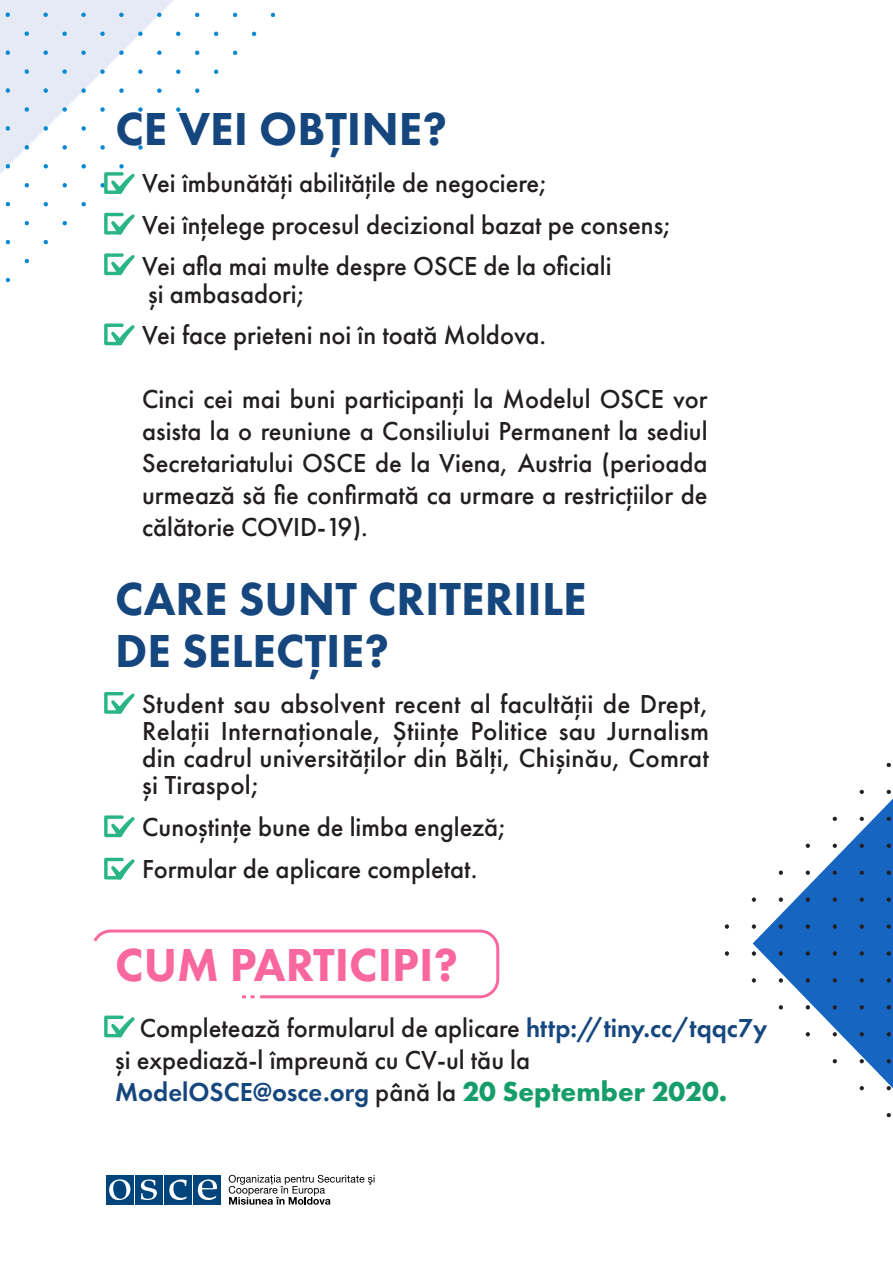
<style>
.page{position:relative;width:893px;height:1263px;background:#fff}
.page>*{position:absolute;margin:0;border:0;box-sizing:border-box;transform-origin:0 0}
.t1{font:800 48px/51.8px "Futura PT";color:#15477e}
.t2{font:800 48px "Futura PT";color:#f9679f}
.t3{font:500 27px/32px "Futura PT";color:#231f20}
.s1{font-weight:600;color:#15477e}
.s2{font-weight:700;font-size:28.5px;color:#169e6a}
</style>
<div class="page">
<svg style="left:886px;top:763px;width:5px;height:4px"></svg>
<svg style="left:752px;top:790px;width:141px;height:328px"></svg>
<svg style="left:725px;top:924px;width:4px;height:32px"></svg>
<svg style="left:0;top:0;width:200px;height:207px"></svg>
<svg style="left:104px;top:213px;width:31px;height:22px"></svg>
<svg style="left:104px;top:253px;width:31px;height:23px"></svg>
<svg style="left:104px;top:323px;width:31px;height:23px"></svg>
<svg style="left:104px;top:692px;width:31px;height:22px"></svg>
<svg style="left:104px;top:1015px;width:31px;height:23px"></svg>
<svg style="left:104px;top:815px;width:31px;height:22px"></svg>
<svg style="left:104px;top:858px;width:31px;height:22px"></svg>
<svg style="left:93px;top:929px;width:407px;height:70px"></svg>
<svg style="left:229px;top:1175px;width:146px;height:30px"></svg>
<div style="left:106px;top:1175px;width:27px;height:29px;background:#00447c"></div>
<div style="left:135px;top:1175px;width:28px;height:29px;background:#00447c"></div>
<div style="left:164px;top:1175px;width:28px;height:29px;background:#00447c"></div>
<div style="left:194px;top:1175px;width:27px;height:29px;background:#00447c"></div>
<svg style="left:198px;top:1179px;width:19px;height:21px"></svg>
<svg style="left:169px;top:1179px;width:18px;height:21px"></svg>
<svg style="left:141px;top:1179px;width:16px;height:21px"></svg>
<svg style="left:109px;top:1179px;width:21px;height:21px"></svg>
<h1 class="t1" style="left:115px;top:102px;width:333px">CE VEI OBŢINE?</h1>
<p class="t3" style="left:142px;top:162px;width:531px;line-height:41.8px">Vei îmbunătăţi abilităţile de negociere;<br>Vei înţelege procesul decizional bazat pe consens;<br>Vei afla mai multe despre OSCE de la oficiali</p>
<p class="t3" style="left:142px;top:273px;width:406px;line-height:41.8px">și ambasadori;<br>Vei face prieteni noi în toată Moldova.</p>
<p class="t3" style="left:142px;top:383px;width:567px;text-align:justify">Cinci cei mai buni participanţi la Modelul OSCE vor asista la o reuniune a Consiliului Permanent la sediul Secretariatului OSCE de la Viena, Austria (perioada urmează să fie confirmată ca urmare a restricţiilor de călătorie COVID-19).</p>
<h1 class="t1" style="left:115px;top:573px;width:473px">CARE SUNT CRITERIILE<br>DE SELECŢIE?</h1>
<p class="t3" style="left:142px;top:691px;width:568px;line-height:27px;text-align:justify">Student sau absolvent recent al facultăţii de Drept, Relaţii Internaţionale, Știinţe Politice sau Jurnalism din cadrul universităţilor din Bălţi, Chișinău, Comrat și Tiraspol;</p>
<p class="t3" style="left:142px;top:806px;width:366px;line-height:41.8px">Cunoștinţe bune de limba engleză;<br>Formular de aplicare completat.</p>
<h1 class="t2" style="left:115px;top:935px;width:344px">CUM PARTICIPI?</h1>
<p class="t3" style="left:115px;top:1012px;width:654px;text-indent:25px">Completează formularul de aplicare <span class="s1">http://tiny.cc/tqqc7y </span>și expediază-l împreună cu CV-ul tău la<br><span class="s1">ModelOSCE@osce.org</span> până la <span class="s2">20 September 2020.</span></p>
</div>
